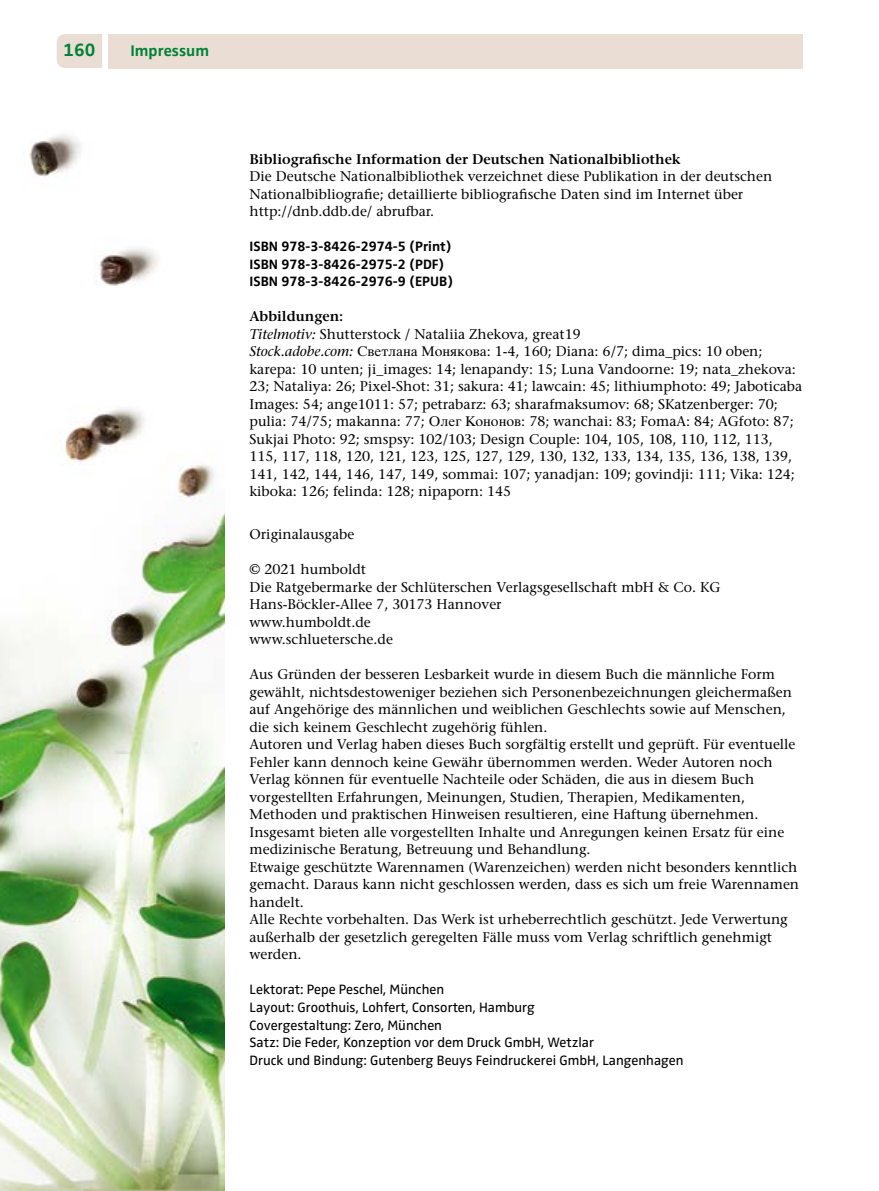
<style>
.page{position:relative;width:879px;height:1191px;background:#fff}
.page>*{position:absolute;margin:0;border:0;box-sizing:border-box;transform-origin:0 0}
.t1{font:700 18.4px "Zwo Pro";color:#008238}
.t2{font:700 16px "Zwo Pro";color:#008238}
.t3{font:14px/17.6px "Stone Serif";color:#000}
.t4{font:14px/17.6px "Zwo Pro";color:#000}
.t5{font:700 14px/17.6px "Zwo Pro";color:#000}
.t6{font:600 14px "Stone Serif";color:#000}
.s1{font-weight:600}
.s2{font-style:italic}
.s3{font-family:"Times Ten Cyr Upright"}
</style>
<div class="page">
<img style="left:0;top:42px;width:224px;height:1149px">
<div style="left:57px;top:34px;width:45px;height:34px;background:#eaddd3"></div>
<div style="left:108px;top:34px;width:694px;height:34px;background:#eaddd3"></div>
<h1 class="t1" style="left:63px;top:39px;width:33px">160</h1>
<p class="t2" style="left:130px;top:41px;width:80px">Impressum</p>
<p class="t6" style="left:249px;top:150px;width:433px">Bibliografische Information der Deutschen Nationalbibliothek</p>
<p class="t3" style="left:249px;top:167px;width:524px">Die Deutsche Nationalbibliothek verzeichnet diese Publikation in der deutschen<br>Nationalbibliografie; detaillierte bibliografische Daten sind im Internet über http://dnb.ddb.de/ abrufbar.</p>
<p class="t5" style="left:249px;top:238px;width:205px">ISBN 978-3-8426-2974-5 (Print)<br>ISBN 978-3-8426-2975-2 (PDF)<br>ISBN 978-3-8426-2976-9 (EPUB)</p>
<p class="t3" style="left:249px;top:307px;width:554px"><span class="s1">Abbildungen:<br></span><span class="s2">Titelmotiv:</span> Shutterstock / Nataliia Zhekova, great19<br><span class="s2">Stock.adobe.com:</span> <span class="s3">Светлана Монякова</span>: 1-4, 160; Diana: 6/7; dima_pics: 10 oben; karepa: 10 unten; ji_images: 14; lenapandy: 15; Luna Vandoorne: 19; nata_zhekova:<br>23; Nataliya: 26; Pixel-Shot: 31; sakura: 41; lawcain: 45; lithiumphoto: 49; Jaboticaba Images: 54; ange1011: 57; petrabarz: 63; sharafmaksumov: 68; SKatzenberger: 70; pulia: 74/75; makanna: 77; <span class="s3">Олег Кононов</span>: 78; wanchai: 83; FomaA: 84; AGfoto: 87; Sukjai Photo: 92; smspsy: 102/103; Design Couple: 104, 105, 108, 110, 112, 113, 115, 117, 118, 120, 121, 123, 125, 127, 129, 130, 132, 133, 134, 135, 136, 138, 139, 141, 142, 144, 146, 147, 149, sommai: 107; yanadjan: 109; govindji: 111; Vika: 124; kiboka: 126; felinda: 128; nipaporn: 145</p>
<p class="t3" style="left:249px;top:525px;width:106px">Originalausgabe</p>
<p class="t3" style="left:249px;top:560px;width:473px">© 2021 humboldt<br>Die Ratgebermarke der Schlüterschen Verlagsgesellschaft mbH &amp; Co. KG Hans-Böckler-Allee 7, 30173 Hannover<br>www.humboldt.de<br>www.schluetersche.de</p>
<p class="t3" style="left:249px;top:665px;width:551px">Aus Gründen der besseren Lesbarkeit wurde in diesem Buch die männliche Form gewählt, nichtsdestoweniger beziehen sich Personenbezeichnungen gleichermaßen auf Angehörige des männlichen und weiblichen Geschlechts sowie auf Menschen, die sich keinem Geschlecht zugehörig fühlen.<br>Autoren und Verlag haben dieses Buch sorgfältig erstellt und geprüft. Für eventuelle Fehler kann dennoch keine Gewähr übernommen werden. Weder Autoren noch Verlag können für eventuelle Nachteile oder Schäden, die aus in diesem Buch vorgestellten Erfahrungen, Meinungen, Studien, Therapien, Medikamenten, Methoden und praktischen Hinweisen resultieren, eine Haftung übernehmen.<br>Insgesamt bieten alle vorgestellten Inhalte und Anregungen keinen Ersatz für eine medizinische Beratung, Betreuung und Behandlung.<br>Etwaige geschützte Warennamen (Warenzeichen) werden nicht besonders kenntlich gemacht. Daraus kann nicht geschlossen werden, dass es sich um freie Warennamen handelt.<br>Alle Rechte vorbehalten. Das Werk ist urheberrechtlich geschützt. Jede Verwertung außerhalb der gesetzlich geregelten Fälle muss vom Verlag schriftlich genehmigt werden.</p>
<p class="t4" style="left:249px;top:981px;width:435px">Lektorat: Pepe Peschel, München<br>Layout: Groothuis, Lohfert, Consorten, Hamburg<br>Covergestaltung: Zero, München<br>Satz: Die Feder, Konzeption vor dem Druck GmbH, Wetzlar<br>Druck und Bindung: Gutenberg Beuys Feindruckerei GmbH, Langenhagen</p>
</div>
